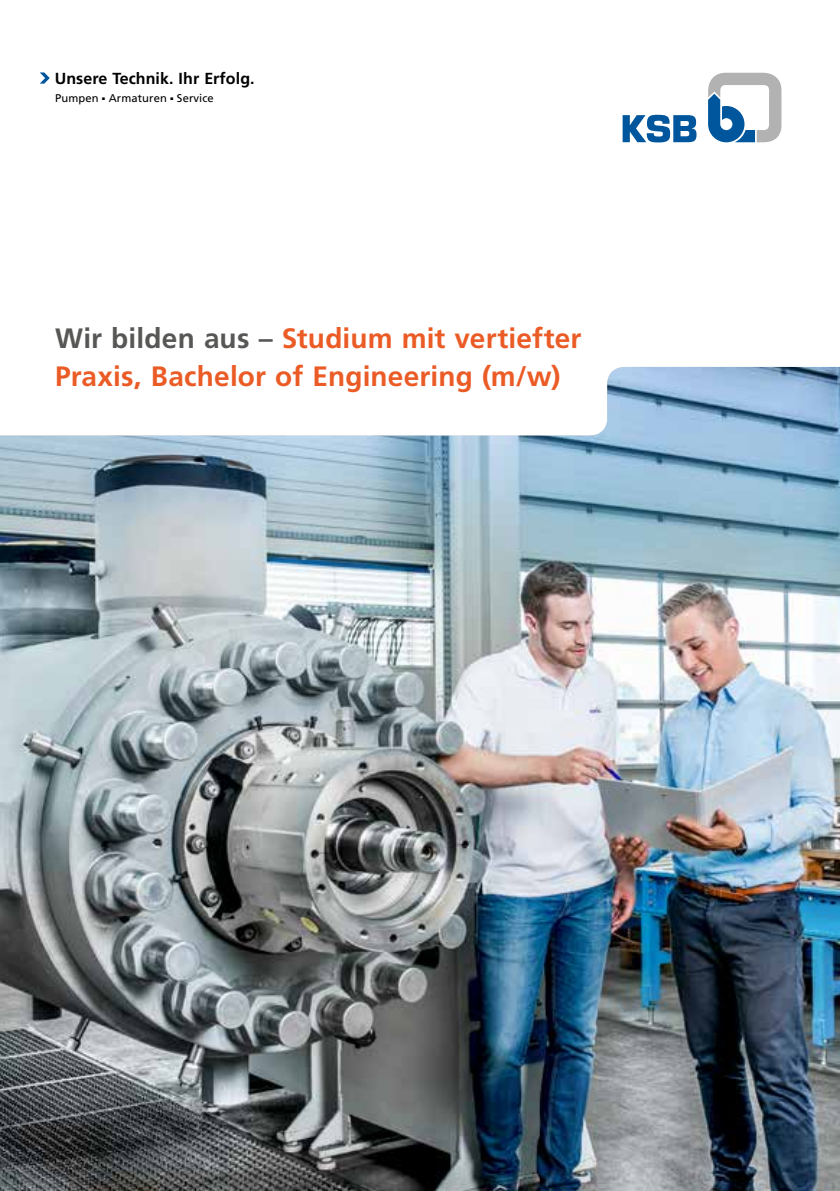
<style>
.page{position:relative;width:840px;height:1191px;background:#fff}
.page>*{position:absolute;margin:0;border:0;box-sizing:border-box;transform-origin:0 0}
.t1{font:700 28px/37.4px "Frutiger LT Pro";letter-spacing:.005em;color:#eb5b25}
.t2{font:700 16px "Frutiger LT Pro";letter-spacing:.005em;color:#000}
.t3{font:11.2px "Frutiger LT Pro";letter-spacing:.01em;color:#000}
.s1{color:#575756}
</style>
<div class="page">
<img style="left:0;top:367px;width:839px;height:824px">
<svg style="left:708px;top:73px;width:73px;height:69px"></svg>
<svg style="left:622px;top:115px;width:74px;height:27px"></svg>
<svg style="left:40px;top:72px;width:10px;height:12px"></svg>
<p class="t2" style="left:55px;top:69px;width:201px">Unsere Technik. Ihr Erfolg.</p>
<p class="t3" style="left:55px;top:92px;width:160px">Pumpen ■ Armaturen ■ Service</p>
<p class="t1" style="left:55px;top:320px;width:527px"><span class="s1">Wir bilden aus –</span> Studium mit vertiefter<br>Praxis, Bachelor of Engineering (m/w)</p>
</div>
